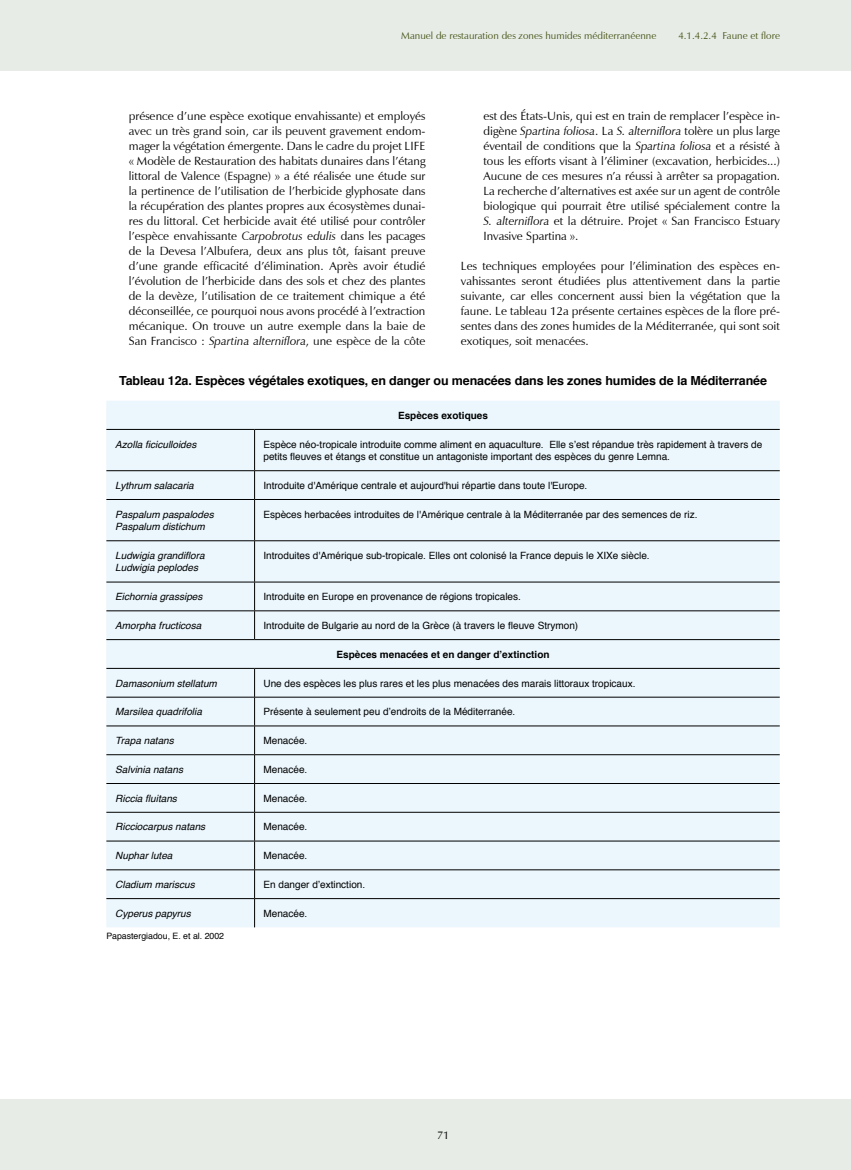
<style>
.page{position:relative;width:851px;height:1170px;background:#fff}
.page>*{position:absolute;margin:0;border:0;box-sizing:border-box;transform-origin:0 0}
.t1{font:700 12.5px "Helvetica";letter-spacing:-.01em;color:#000}
.t2{font:11.88px/15px "Zapf Humanist 601 BT";color:#000;text-align:justify}
.t3{font:11.25px "Zapf Humanist 601 BT";color:#000}
.t4{font:10px/12.5px "Helvetica";color:#000}
.t5{font:italic 10px/12.5px "Helvetica";color:#000}
.t6{font:10px "Zapf Humanist 601 BT";color:#475217}
.t7{font:700 10px "Helvetica";color:#000}
.t8{font:8.75px "Helvetica";color:#000}
.s1{font-style:italic}
</style>
<div class="page">
<div style="left:0;top:0;width:850px;height:71px;background:#e7ede6"></div>
<div style="left:0;top:1098px;width:850px;height:71px;background:#e7ede6"></div>
<div style="left:106px;top:401px;width:673px;height:526px;background:#ebf7fd"></div>
<hr style="left:106px;top:429px;width:148px;height:1px;background:#000">
<hr style="left:254px;top:429px;width:525px;height:1px;background:#000">
<hr style="left:254px;top:429px;width:1px;height:41px;background:#000">
<hr style="left:106px;top:470px;width:148px;height:1px;background:#000">
<hr style="left:254px;top:470px;width:525px;height:1px;background:#000">
<svg style="left:254px;top:471px;width:1px;height:28px"></svg>
<hr style="left:106px;top:499px;width:148px;height:1px;background:#000">
<hr style="left:254px;top:499px;width:525px;height:1px;background:#000">
<hr style="left:254px;top:500px;width:1px;height:40px;background:#000">
<hr style="left:254px;top:541px;width:1px;height:40px;background:#000">
<svg style="left:254px;top:582px;width:1px;height:57px"></svg>
<svg style="left:254px;top:669px;width:1px;height:258px"></svg>
<hr style="left:106px;top:540px;width:148px;height:1px;background:#000">
<hr style="left:254px;top:540px;width:525px;height:1px;background:#000">
<hr style="left:106px;top:581px;width:148px;height:1px;background:#000">
<hr style="left:254px;top:581px;width:525px;height:1px;background:#000">
<hr style="left:106px;top:610px;width:148px;height:1px;background:#000">
<hr style="left:254px;top:610px;width:525px;height:1px;background:#000">
<hr style="left:106px;top:639px;width:148px;height:1px;background:#000">
<hr style="left:254px;top:639px;width:525px;height:1px;background:#000">
<hr style="left:106px;top:668px;width:148px;height:1px;background:#000">
<hr style="left:254px;top:668px;width:525px;height:1px;background:#000">
<hr style="left:106px;top:696px;width:148px;height:1px;background:#000">
<hr style="left:254px;top:696px;width:525px;height:1px;background:#000">
<hr style="left:106px;top:725px;width:148px;height:1px;background:#000">
<hr style="left:254px;top:725px;width:525px;height:1px;background:#000">
<hr style="left:106px;top:754px;width:148px;height:1px;background:#000">
<hr style="left:254px;top:754px;width:525px;height:1px;background:#000">
<hr style="left:106px;top:783px;width:148px;height:1px;background:#000">
<hr style="left:254px;top:783px;width:525px;height:1px;background:#000">
<hr style="left:106px;top:811px;width:148px;height:1px;background:#000">
<hr style="left:254px;top:811px;width:525px;height:1px;background:#000">
<hr style="left:106px;top:840px;width:148px;height:1px;background:#000">
<hr style="left:254px;top:840px;width:525px;height:1px;background:#000">
<hr style="left:106px;top:869px;width:148px;height:1px;background:#000">
<hr style="left:254px;top:869px;width:525px;height:1px;background:#000">
<hr style="left:106px;top:898px;width:148px;height:1px;background:#000">
<hr style="left:254px;top:898px;width:525px;height:1px;background:#000">
<p class="t6" style="left:401px;top:30px;width:257px">Manuel de restauration des zones humides méditerranéenne</p>
<p class="t6" style="left:678px;top:30px;width:103px">4.1.4.2.4 Faune et flore</p>
<p class="t2" style="left:129px;top:108px;width:298px">présence d’une espèce exotique envahissante) et employés avec un très grand soin, car ils peuvent gravement endom&shy;mager la végétation émergente. Dans le cadre du projet LIFE « Modèle de Restauration des habitats dunaires dans l’étang littoral de Valence (Espagne) » a été réalisée une étude sur la pertinence de l’utilisation de l’herbicide glyphosate dans la récupération des plantes propres aux écosystèmes dunai&shy;res du littoral. Cet herbicide avait été utilisé pour contrôler l’espèce envahissante <span class="s1">Carpobrotus edulis</span> dans les pacages de la Devesa l’Albufera, deux ans plus tôt, faisant preuve d’une grande efficacité d’élimination. Après avoir étudié l’évolution de l’herbicide dans des sols et chez des plantes de la devèze, l’utilisation de ce traitement chimique a été déconseillée, ce pourquoi nous avons procédé à l’extraction mécanique. On trouve un autre exemple dans la baie de San Francisco : <span class="s1">Spartina alterniflora</span>, une espèce de la côte</p>
<p class="t2" style="left:483px;top:108px;width:298px">est des États-Unis, qui est en train de remplacer l’espèce in&shy;digène <span class="s1">Spartina foliosa</span>. La <span class="s1">S. alterniflora</span> tolère un plus large éventail de conditions que la <span class="s1">Spartina foliosa</span> et a résisté à tous les efforts visant à l’éliminer (excavation, herbicides...)<br>Aucune de ces mesures n’a réussi à arrêter sa propagation.<br>La recherche d’alternatives est axée sur un agent de contrôle biologique qui pourrait être utilisé spécialement contre la <span class="s1">S. alterniflora</span> et la détruire. Projet « San Francisco Estuary Invasive Spartina ».</p>
<p class="t2" style="left:461px;top:258px;width:320px">Les techniques employées pour l’élimination des espèces en&shy;vahissantes seront étudiées plus attentivement dans la partie suivante, car elles concernent aussi bien la végétation que la faune. Le tableau 12a présente certaines espèces de la flore pré&shy;sentes dans des zones humides de la Méditerranée, qui sont soit exotiques, soit menacées.</p>
<p class="t1" style="left:119px;top:370px;width:649px">Tableau 12a. Espèces végétales exotiques, en danger ou menacées dans les zones humides de la Méditerranée</p>
<p class="t7" style="left:398px;top:407px;width:92px">Espèces exotiques</p>
<p class="t5" style="left:115px;top:438px;width:83px">Azolla ficiculloides</p>
<p class="t4" style="left:263px;top:438px;width:500px">Espèce néo-tropicale introduite comme aliment en aquaculture. Elle s’est répandue très rapidement à travers de petits fleuves et étangs et constitue un antagoniste important des espèces du genre Lemna.</p>
<p class="t5" style="left:115px;top:479px;width:80px">Lythrum salacaria</p>
<p class="t4" style="left:263px;top:479px;width:325px">Introduite d'Amérique centrale et aujourd'hui répartie dans toute l'Europe.</p>
<p class="t5" style="left:115px;top:508px;width:100px">Paspalum paspalodes<br>Paspalum distichum</p>
<p class="t4" style="left:263px;top:508px;width:435px">Espèces herbacées introduites de l'Amérique centrale à la Méditerranée par des semences de riz.</p>
<p class="t5" style="left:115px;top:549px;width:91px">Ludwigia grandiflora<br>Ludwigia peplodes</p>
<p class="t4" style="left:263px;top:549px;width:387px">Introduites d'Amérique sub-tropicale. Elles ont colonisé la France depuis le XIXe siècle.</p>
<p class="t5" style="left:115px;top:590px;width:89px">Eichornia grassipes</p>
<p class="t4" style="left:263px;top:590px;width:259px">Introduite en Europe en provenance de régions tropicales.</p>
<p class="t5" style="left:115px;top:619px;width:88px">Amorpha fructicosa</p>
<p class="t4" style="left:263px;top:619px;width:316px">Introduite de Bulgarie au nord de la Grèce (à travers le fleuve Strymon)</p>
<p class="t7" style="left:336px;top:646px;width:214px">Espèces menacées et en danger d’extinction</p>
<p class="t5" style="left:115px;top:677px;width:103px">Damasonium stellatum</p>
<p class="t4" style="left:263px;top:677px;width:373px">Une des espèces les plus rares et les plus menacées des marais littoraux tropicaux.</p>
<p class="t5" style="left:115px;top:705px;width:88px">Marsilea quadrifolia</p>
<p class="t4" style="left:263px;top:705px;width:253px">Présente à seulement peu d’endroits de la Méditerranée.</p>
<p class="t5" style="left:115px;top:734px;width:60px">Trapa natans</p>
<p class="t4" style="left:263px;top:734px;width:45px">Menacée.</p>
<p class="t5" style="left:115px;top:763px;width:69px">Salvinia natans</p>
<p class="t4" style="left:263px;top:763px;width:45px">Menacée.</p>
<p class="t5" style="left:115px;top:792px;width:63px">Riccia fluitans</p>
<p class="t4" style="left:263px;top:792px;width:45px">Menacée.</p>
<p class="t5" style="left:115px;top:820px;width:92px">Ricciocarpus natans</p>
<p class="t4" style="left:263px;top:820px;width:45px">Menacée.</p>
<p class="t5" style="left:115px;top:849px;width:59px">Nuphar lutea</p>
<p class="t4" style="left:263px;top:849px;width:45px">Menacée.</p>
<p class="t5" style="left:115px;top:878px;width:81px">Cladium mariscus</p>
<p class="t4" style="left:263px;top:878px;width:103px">En danger d’extinction.</p>
<p class="t5" style="left:115px;top:907px;width:77px">Cyperus papyrus</p>
<p class="t4" style="left:263px;top:907px;width:45px">Menacée.</p>
<p class="t8" style="left:106px;top:929px;width:119px">Papastergiadou, E. et al. 2002</p>
<p class="t3" style="left:437px;top:1127px;width:14px">71</p>
</div>
